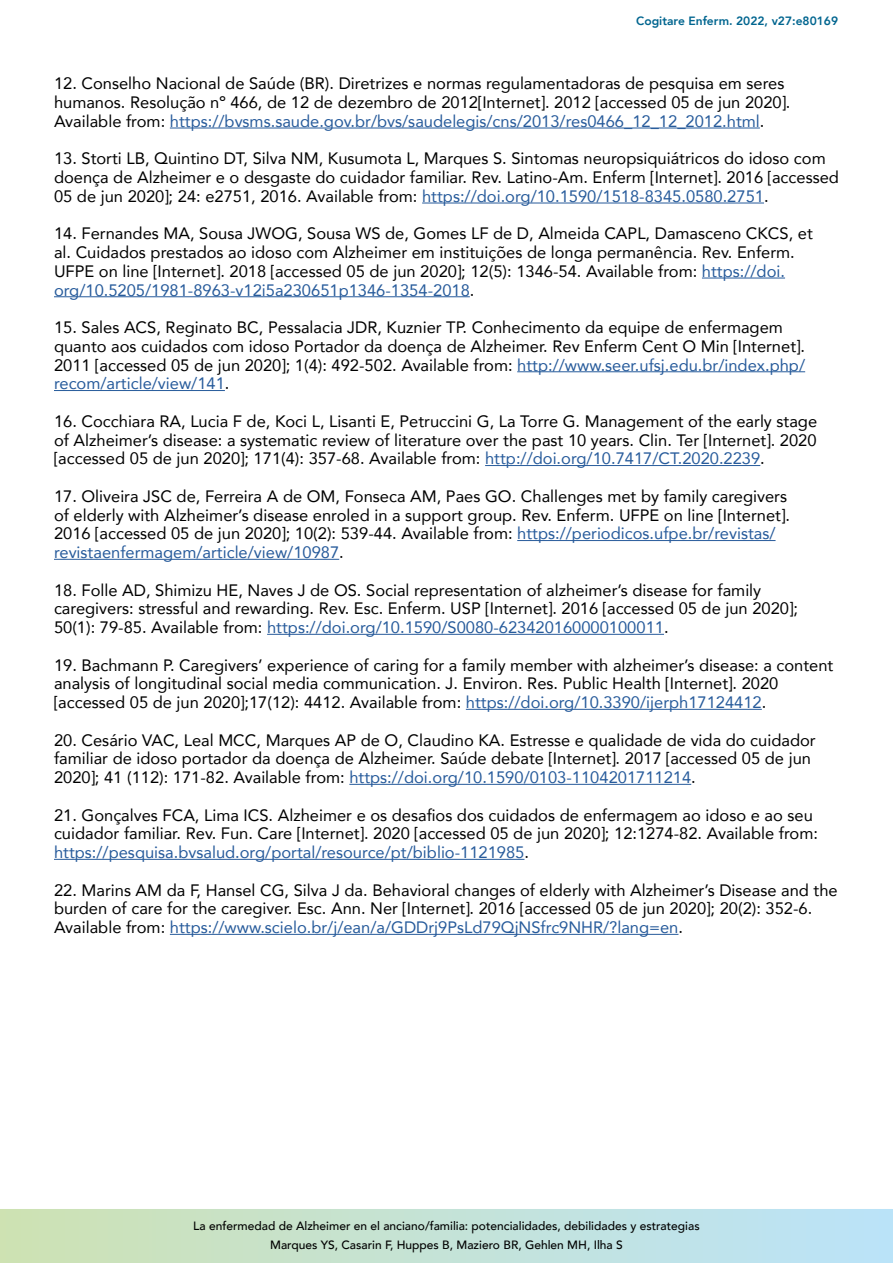
<style>
.page{position:relative;width:893px;height:1263px;background:#fff}
.page>*{position:absolute;margin:0;border:0;box-sizing:border-box;transform-origin:0 0}
.t1{font:16.5px/18.8px "Avenir";color:#000}
.t2{font:500 12px/18.6px "Avenir";color:#000;text-align:center}
.t3{font:800 12px "Avenir";color:#00658f}
.s1{color:#275b9b}
</style>
<div class="page">
<svg style="left:0;top:1209px;width:893px;height:54px;background:#c4e2d6"></svg>
<hr style="left:170px;top:128px;width:590px;height:1px;background:#275b9b">
<hr style="left:422px;top:203px;width:342px;height:1px;background:#275b9b">
<hr style="left:702px;top:278px;width:83px;height:1px;background:#275b9b">
<hr style="left:54px;top:296px;width:416px;height:1px;background:#275b9b">
<hr style="left:517px;top:371px;width:288px;height:1px;background:#275b9b">
<hr style="left:54px;top:390px;width:171px;height:1px;background:#275b9b">
<hr style="left:485px;top:465px;width:275px;height:1px;background:#275b9b">
<hr style="left:517px;top:540px;width:258px;height:1px;background:#275b9b">
<hr style="left:54px;top:559px;width:285px;height:1px;background:#275b9b">
<hr style="left:267px;top:634px;width:397px;height:1px;background:#275b9b">
<hr style="left:466px;top:709px;width:296px;height:1px;background:#275b9b">
<hr style="left:349px;top:784px;width:342px;height:1px;background:#275b9b">
<hr style="left:54px;top:859px;width:470px;height:1px;background:#275b9b">
<hr style="left:170px;top:934px;width:508px;height:1px;background:#275b9b">
<p class="t3" style="left:636px;top:12px;width:203px">Cogitare Enferm. 2022, v27:e80169</p>
<p class="t1" style="left:54px;top:74px;width:738px">12. Conselho Nacional de Saúde (BR). Diretrizes e normas regulamentadoras de pesquisa em seres humanos. Resolução nº 466, de 12 de dezembro de 2012[Internet]. 2012 [accessed 05 de jun 2020].<br>Available from: <span class="s1">https://bvsms.saude.gov.br/bvs/saudelegis/cns/2013/res0466_12_12_2012.html</span>.</p>
<p class="t1" style="left:54px;top:149px;width:786px">13. Storti LB, Quintino DT, Silva NM, Kusumota L, Marques S. Sintomas neuropsiquiátricos do idoso com doença de Alzheimer e o desgaste do cuidador familiar. Rev. Latino-Am. Enferm [Internet]. 2016 [accessed<br>05 de jun 2020]; 24: e2751, 2016. Available from: <span class="s1">https://doi.org/10.1590/1518-8345.0580.2751</span>.</p>
<p class="t1" style="left:54px;top:224px;width:760px">14. Fernandes MA, Sousa JWOG, Sousa WS de, Gomes LF de D, Almeida CAPL, Damasceno CKCS, et al. Cuidados prestados ao idoso com Alzheimer em instituições de longa permanência. Rev. Enferm.<br>UFPE on line [Internet]. 2018 [accessed 05 de jun 2020]; 12(5): 1346-54. Available from: <span class="s1">https://doi. org/10.5205/1981-8963-v12i5a230651p1346-1354-2018</span>.</p>
<p class="t1" style="left:54px;top:317px;width:753px">15. Sales ACS, Reginato BC, Pessalacia JDR, Kuznier TP. Conhecimento da equipe de enfermagem quanto aos cuidados com idoso Portador da doença de Alzheimer. Rev Enferm Cent O Min [Internet].<br>2011 [accessed 05 de jun 2020]; 1(4): 492-502. Available from: <span class="s1">http://www.seer.ufsj.edu.br/index.php/ recom/article/view/141</span>.</p>
<p class="t1" style="left:54px;top:411px;width:765px;text-align:justify">16. Cocchiara RA, Lucia F de, Koci L, Lisanti E, Petruccini G, La Torre G. Management of the early stage of Alzheimer’s disease: a systematic review of literature over the past 10 years. Clin. Ter [Internet]. 2020 [accessed 05 de jun 2020]; 171(4): 357-68. Available from: <span class="s1">http://doi.org/10.7417/CT.2020.2239</span>.</p>
<p class="t1" style="left:54px;top:486px;width:737px">17. Oliveira JSC de, Ferreira A de OM, Fonseca AM, Paes GO. Challenges met by family caregivers of elderly with Alzheimer’s disease enroled in a support group. Rev. Enferm. UFPE on line [Internet].<br>2016 [accessed 05 de jun 2020]; 10(2): 539-44. Available from: <span class="s1">https://periodicos.ufpe.br/revistas/ revistaenfermagem/article/view/10987</span>.</p>
<p class="t1" style="left:54px;top:580px;width:745px">18. Folle AD, Shimizu HE, Naves J de OS. Social representation of alzheimer’s disease for family caregivers: stressful and rewarding. Rev. Esc. Enferm. USP [Internet]. 2016 [accessed 05 de jun 2020];<br>50(1): 79-85. Available from: <span class="s1">https://doi.org/10.1590/S0080-623420160000100011</span>.</p>
<p class="t1" style="left:54px;top:655px;width:781px">19. Bachmann P. Caregivers’ experience of caring for a family member with alzheimer’s disease: a content analysis of longitudinal social media communication. J. Environ. Res. Public Health [Internet]. 2020 [accessed 05 de jun 2020];17(12): 4412. Available from: <span class="s1">https://doi.org/10.3390/ijerph17124412</span>.</p>
<p class="t1" style="left:54px;top:730px;width:763px">20. Cesário VAC, Leal MCC, Marques AP de O, Claudino KA. Estresse e qualidade de vida do cuidador familiar de idoso portador da doença de Alzheimer. Saúde debate [Internet]. 2017 [accessed 05 de jun<br>2020]; 41 (112): 171-82. Available from: <span class="s1">https://doi.org/10.1590/0103-1104201711214</span>.</p>
<p class="t1" style="left:54px;top:805px;width:766px">21. Gonçalves FCA, Lima ICS. Alzheimer e os desafios dos cuidados de enfermagem ao idoso e ao seu cuidador familiar. Rev. Fun. Care [Internet]. 2020 [accessed 05 de jun 2020]; 12:1274-82. Available from: <span class="s1">https://pesquisa.bvsalud.org/portal/resource/pt/biblio-1121985</span>.</p>
<p class="t1" style="left:54px;top:880px;width:785px">22. Marins AM da F, Hansel CG, Silva J da. Behavioral changes of elderly with Alzheimer’s Disease and the burden of care for the caregiver. Esc. Ann. Ner [Internet]. 2016 [accessed 05 de jun 2020]; 20(2): 352-6.<br>Available from: <span class="s1">https://www.scielo.br/j/ean/a/GDDrj9PsLd79QjNSfrc9NHR/?lang=en</span>.</p>
<p class="t2" style="left:193px;top:1216px;width:508px">La enfermedad de Alzheimer en el anciano/familia: potencialidades, debilidades y estrategias<br>Marques YS, Casarin F, Huppes B, Maziero BR, Gehlen MH, Ilha S</p>
</div>
